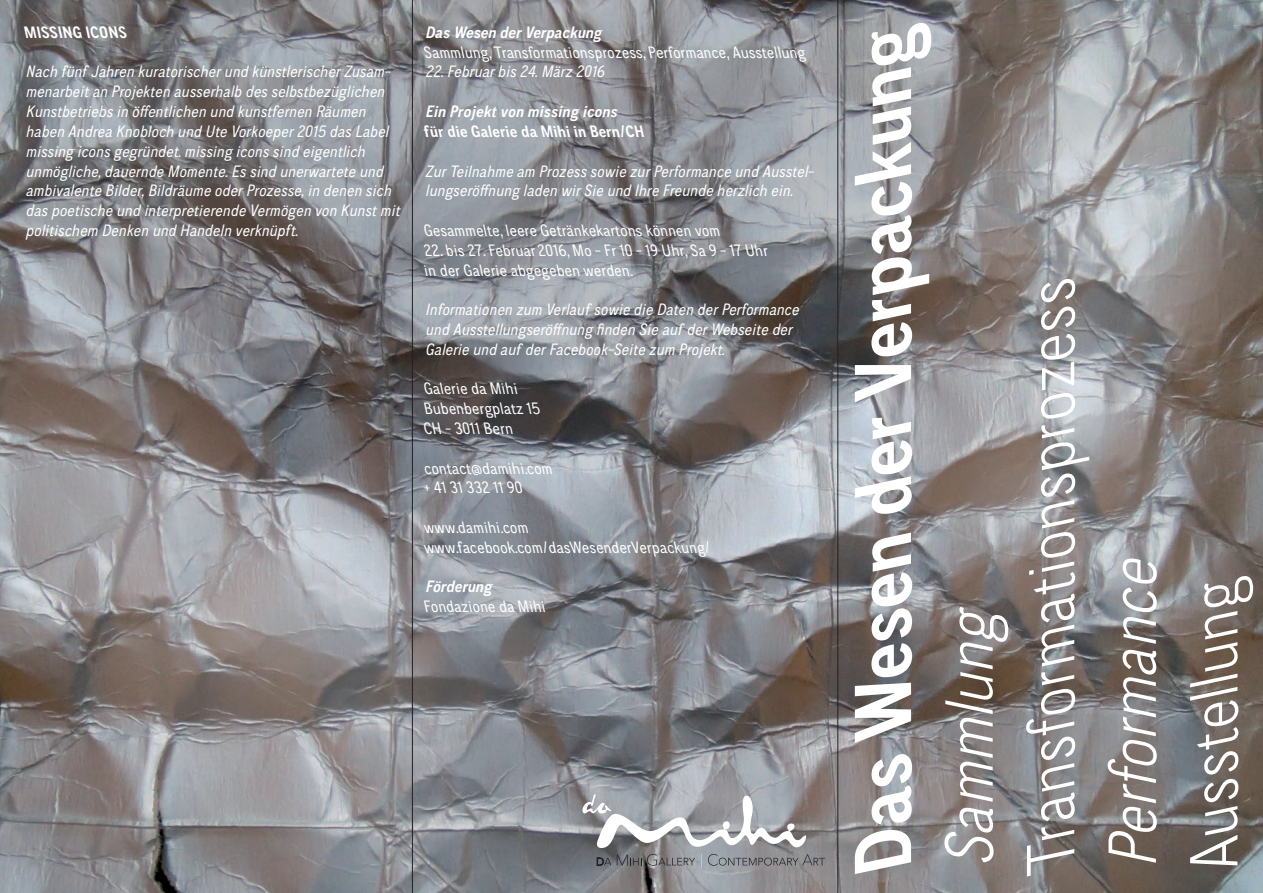
<style>
.page{position:relative;width:1263px;height:893px;background:#fff}
.page>*{position:absolute;margin:0;border:0;box-sizing:border-box;transform-origin:0 0}
.t1{font:700 80.7px "CA Normal Left";color:#fff}
.t2{font:300 67.95px "CA Normal Left";color:#fff}
.t3{font:italic 300 67.95px "CA Normal";color:#fff}
.t4{font:italic 16.5px/19.8px "CA Normal";color:#fff}
.t5{font:16.5px/19.8px "CA Normal Left";color:#fff}
.t6{font:italic 700 16.5px "CA Normal";letter-spacing:.01em;color:#fff}
.t7{font:700 16.5px "CA Normal Left";letter-spacing:.01em;color:#fff}
</style>
<div class="page">
<img style="left:0;top:0;width:1263px;height:893px">
<svg style="left:581px;top:794px;width:244px;height:73px;background:#9e9fa2"></svg>
<hr style="left:837px;top:0;width:1px;height:893px;background:#231f20">
<hr style="left:412px;top:0;width:1px;height:893px;background:#231f20">
<p class="t7" style="left:26px;top:21px;width:104px">MISSING ICONS</p>
<p class="t4" style="left:26px;top:61px;width:376px">Nach fünf Jahren kuratorischer und künstlerischer Zusam&shy;menarbeit an Projekten ausserhalb des selbstbezüglichen Kunstbetriebs in öffentlichen und kunstfernen Räumen haben Andrea Knobloch und Ute Vorkoeper 2015 das Label missing icons gegründet. missing icons sind eigentlich unmögliche, dauernde Momente. Es sind unerwartete und ambivalente Bilder, Bildräume oder Prozesse, in denen sich das poetische und interpretierende Vermögen von Kunst mit politischem Denken und Handeln verknüpft.</p>
<p class="t6" style="left:425px;top:21px;width:178px">Das Wesen der Verpackung</p>
<p class="t5" style="left:425px;top:42px;width:383px">Sammlung, Transformationsprozess, Performance, Ausstellung</p>
<p class="t4" style="left:425px;top:61px;width:180px">22. Februar bis 24. März 2016</p>
<p class="t6" style="left:425px;top:100px;width:193px">Ein Projekt von missing icons</p>
<p class="t7" style="left:425px;top:120px;width:221px">für die Galerie da Mihi in Bern/CH</p>
<p class="t4" style="left:425px;top:160px;width:390px">Zur Teilnahme am Prozess sowie zur Performance und Ausstel&shy;lungseröffnung laden wir Sie und Ihre Freunde herzlich ein.</p>
<p class="t5" style="left:425px;top:220px;width:297px">Gesammelte, leere Getränkekartons können vom</p>
<p class="t5" style="left:425px;top:240px;width:345px">22. bis 27. Februar 2016, Mo - Fr 10 - 19 Uhr, Sa 9 - 17 Uhr in der Galerie abgegeben werden.</p>
<p class="t4" style="left:425px;top:299px;width:375px">Informationen zum Verlauf sowie die Daten der Performance und Ausstellungseröffnung finden Sie auf der Webseite der<br>Galerie und auf der Facebook-Seite zum Projekt.</p>
<p class="t5" style="left:425px;top:378px;width:117px">Galerie da Mihi<br>Bubenbergplatz 15<br>CH - 3011 Bern</p>
<p class="t5" style="left:425px;top:457px;width:130px">contact@damihi.com + 41 31 332 11 90</p>
<p class="t5" style="left:425px;top:517px;width:288px">www.damihi.com www.facebook.com/dasWesenderVerpackung/</p>
<p class="t6" style="left:425px;top:575px;width:68px">Förderung</p>
<p class="t5" style="left:425px;top:596px;width:123px">Fondazione da Mihi</p>
<h1 class="t1" style="left:827px;top:867px;width:848px;rotate:-90deg">Das Wesen der Verpackung</h1>
<h2 class="t3" style="left:926px;top:867px;width:262px;rotate:-90deg">Sammlung</h2>
<h2 class="t2" style="left:1008px;top:867px;width:596px;rotate:-90deg">Transformationsprozess</h2>
<h2 class="t3" style="left:1089px;top:867px;width:310px;rotate:-90deg">Performance</h2>
<h2 class="t2" style="left:1171px;top:867px;width:294px;rotate:-90deg">Ausstellung</h2>
</div>
